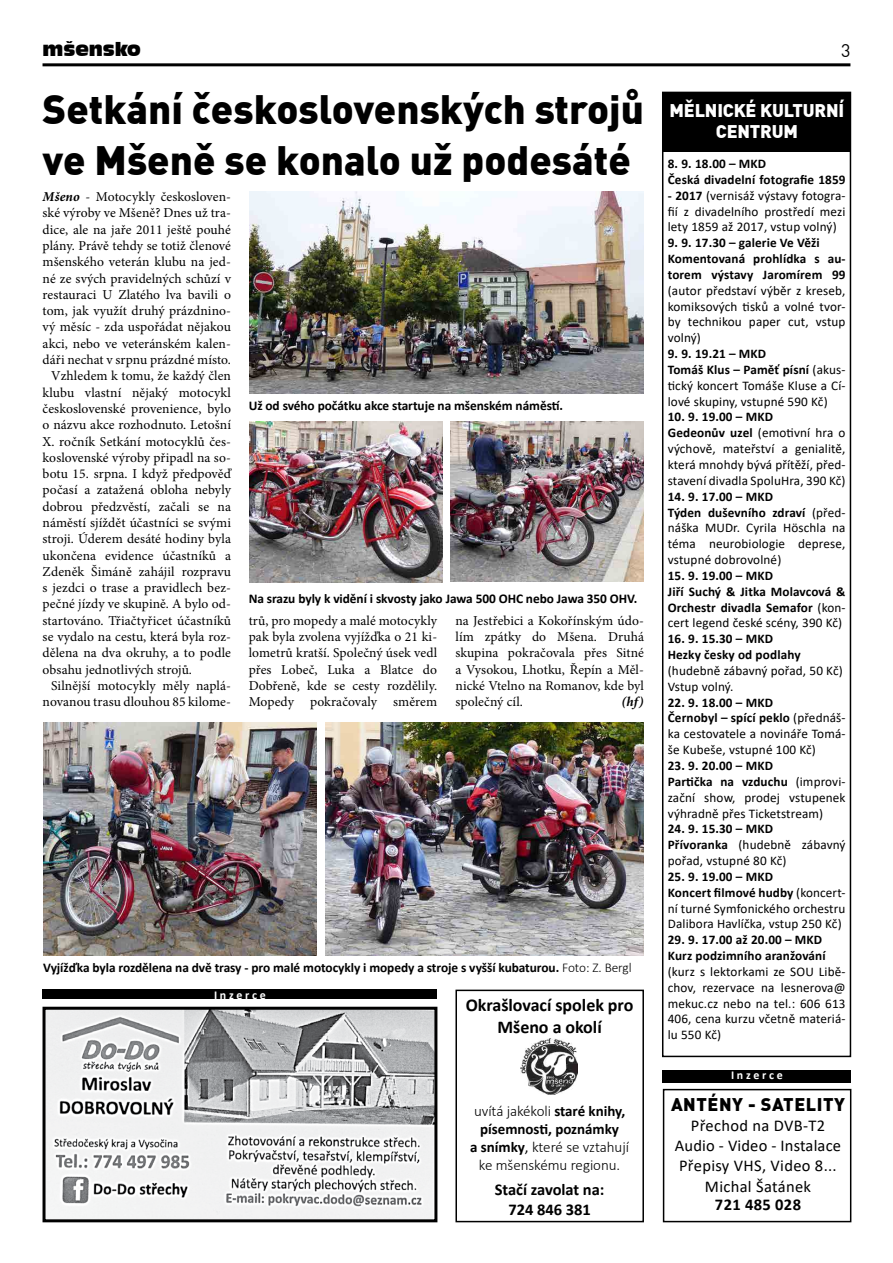
<style>
.page{position:relative;width:893px;height:1263px;background:#fff}
.page>*{position:absolute;margin:0;border:0;box-sizing:border-box;transform-origin:0 0}
.t1{font:900 40.2px/51px "Unient DINCE";color:#000}
.t2{font:700 18px/21.6px "Calibri";color:#000;text-align:center}
.t3{font:900 18px/21.6px "Unient DINCE";letter-spacing:-.01em;color:#fff;text-align:center}
.t4{font:900 18px "Unient DINCE";letter-spacing:.03em;color:#000}
.t5{font:18px "Incised 901 BT Compact";color:#000}
.t6{font:18px "Unient DINCE";color:#000}
.t7{font:16.5px/19.8px "Calibri";letter-spacing:.02em;color:#000;text-align:center}
.t8{font:700 16.5px/19.8px "Calibri";color:#000;text-align:center}
.t9{font:700 16.5px "Calibri";letter-spacing:.02em;color:#000}
.t10{font:300 15px/18px "Calibri";color:#000;text-align:center}
.t11{font:13.65px/16.4px "Minion Pro";letter-spacing:.005em;color:#000;text-align:justify}
.t12{font:italic 700 13.65px "Minion Pro";color:#000}
.t13{font:700 13.35px "Calibri";letter-spacing:-.005em;color:#000}
.t14{font:13.2px/15.9px "Calibri";letter-spacing:.01em;color:#000}
.t15{font:700 13.2px/15.9px "Calibri";letter-spacing:.01em;color:#000}
.t16{font:700 12px "Calibri";color:#fff}
.s1{font-weight:700;font-style:italic}
.s2{font-weight:700}
.s3{font-weight:400}
.s4{font-weight:300}
</style>
<div class="page">
<hr style="left:43px;top:63px;width:807px;height:3px;background:#000">
<img style="left:249px;top:191px;width:394px;height:203px">
<img style="left:47px;top:1011px;width:386px;height:207px">
<div style="left:43px;top:1007px;width:394px;height:215px;border:3px solid #000"></div>
<div style="left:42px;top:989px;width:395px;height:10px;background:#000"></div>
<div style="left:663px;top:1089px;width:188px;height:133px;border:2px solid #000"></div>
<div style="left:663px;top:1070px;width:188px;height:12px;background:#000"></div>
<div style="left:455px;top:989px;width:189px;height:233px;border:2px solid #000"></div>
<img style="left:521px;top:1038px;width:57px;height:57px">
<img style="left:44px;top:722px;width:273px;height:233px">
<img style="left:325px;top:722px;width:319px;height:233px">
<img style="left:249px;top:421px;width:193px;height:162px">
<img style="left:451px;top:421px;width:193px;height:161px">
<div style="left:662px;top:92px;width:189px;height:965px;border:2px solid #000"></div>
<div style="left:662px;top:92px;width:189px;height:59px;background:#000"></div>
<h2 class="t5" style="left:43px;top:39px;width:100px">mšensko</h2>
<h2 class="t6" style="left:841px;top:39px;width:11px">3</h2>
<h1 class="t1" style="left:43px;top:82px;width:603px">Setkání československých strojů ve Mšeně se konalo už podesáté</h1>
<p class="t11" style="left:43px;top:189px;width:190px"><span class="s1">Mšeno</span> - Motocykly českosloven-</p>
<p class="t11" style="left:43px;top:205px;width:190px">ské výroby ve Mšeně? Dnes už tra-</p>
<p class="t11" style="left:43px;top:221px;width:190px">dice, ale na jaře 2011 ještě pouhé</p>
<p class="t11" style="left:43px;top:238px;width:190px">plány. Právě tehdy se totiž členové</p>
<p class="t11" style="left:43px;top:254px;width:190px">mšenského veterán klubu na jed-</p>
<p class="t11" style="left:43px;top:270px;width:190px">né ze svých pravidelných schůzí v</p>
<p class="t11" style="left:43px;top:286px;width:190px">restauraci U Zlatého lva bavili o</p>
<p class="t11" style="left:43px;top:303px;width:190px">tom, jak využít druhý prázdnino-</p>
<p class="t11" style="left:43px;top:319px;width:190px">vý měsíc - zda uspořádat nějakou</p>
<p class="t11" style="left:43px;top:335px;width:190px">akci, nebo ve veteránském kalen-</p>
<p class="t11" style="left:43px;top:352px;width:190px">dáři nechat v srpnu prázdné místo.</p>
<p class="t11" style="left:51px;top:368px;width:181px">Vzhledem k tomu, že každý člen</p>
<p class="t11" style="left:43px;top:384px;width:190px">klubu vlastní nějaký motocykl</p>
<p class="t11" style="left:43px;top:400px;width:190px">československé provenience, bylo</p>
<p class="t11" style="left:43px;top:417px;width:190px">o názvu akce rozhodnuto. Letošní</p>
<p class="t11" style="left:43px;top:433px;width:190px">X. ročník Setkání motocyklů čes-</p>
<p class="t11" style="left:43px;top:449px;width:190px">koslovenské výroby připadl na so-</p>
<p class="t11" style="left:43px;top:466px;width:190px">botu 15. srpna. I když předpověď</p>
<p class="t11" style="left:43px;top:482px;width:190px">počasí a zatažená obloha nebyly</p>
<p class="t11" style="left:43px;top:498px;width:190px">dobrou předzvěstí, začali se na</p>
<p class="t11" style="left:43px;top:514px;width:190px">náměstí sjíždět účastníci se svými</p>
<p class="t11" style="left:43px;top:531px;width:190px">stroji. Úderem desáté hodiny byla</p>
<p class="t11" style="left:43px;top:547px;width:190px">ukončena evidence účastníků a</p>
<p class="t11" style="left:43px;top:563px;width:190px">Zdeněk Šimáně zahájil rozpravu</p>
<p class="t11" style="left:43px;top:580px;width:190px">s jezdci o trase a pravidlech bez-</p>
<p class="t11" style="left:43px;top:596px;width:190px">pečné jízdy ve skupině. A bylo od-</p>
<p class="t11" style="left:43px;top:612px;width:190px">startováno. Třiačtyřicet účastníků</p>
<p class="t11" style="left:43px;top:628px;width:190px">se vydalo na cestu, která byla roz-</p>
<p class="t11" style="left:43px;top:645px;width:190px">dělena na dva okruhy, a to podle</p>
<p class="t11" style="left:43px;top:661px;width:151px">obsahu jednotlivých strojů.</p>
<p class="t11" style="left:51px;top:677px;width:181px">Silnější motocykly měly naplá-</p>
<p class="t11" style="left:43px;top:694px;width:190px">novanou trasu dlouhou 85 kilome-</p>
<h2 class="t3" style="left:670px;top:98px;width:176px">MĚLNICKÉ KULTURNÍ<br>CENTRUM</h2>
<p class="t15" style="left:668px;top:155px;width:179px">8. 9. 18.00 – MKD<br>Česká divadelní fotografie 1859</p>
<p class="t14" style="left:668px;top:187px;width:179px;text-align:justify"><span class="s2">- 2017</span> (vernisáž výstavy fotogra&shy;fií z divadelního prostředí mezi lety 1859 až 2017, vstup volný)</p>
<p class="t15" style="left:668px;top:235px;width:179px">9. 9. 17.30 – galerie Ve Věži<br>Komentovaná prohlídka s au&shy;torem výstavy Jaromírem 99</p>
<p class="t14" style="left:668px;top:282px;width:179px;text-align:justify">(autor představí výběr z kreseb, komiksových tisků a volné tvor&shy;by technikou paper cut, vstup volný)</p>
<p class="t14" style="left:668px;top:345px;width:179px"><span class="s2">9. 9. 19.21 – MKD<br>Tomáš Klus – Paměť písní</span> (akus&shy;tický koncert Tomáše Kluse a Cí&shy;lové skupiny, vstupné 590 Kč)</p>
<p class="t14" style="left:668px;top:409px;width:179px"><span class="s2">10. 9. 19.00 – MKD<br>Gedeonův uzel</span> (emotivní hra o výchově, mateřství a genialitě, která mnohdy bývá přítěží, před&shy;stavení divadla SpoluHra, 390 Kč)</p>
<p class="t14" style="left:668px;top:488px;width:179px"><span class="s2">14. 9. 17.00 – MKD<br>Týden duševního zdraví</span> (před&shy;náška MUDr. Cyrila Höschla na téma neurobiologie deprese, vstupné dobrovolné)</p>
<p class="t15" style="left:668px;top:567px;width:179px">15. 9. 19.00 – MKD<br>Jiří Suchý &amp; Jitka Molavcová &amp;<br>Orchestr divadla Semafor <span class="s3">(kon&shy;cert legend české scény, 390 Kč)</span></p>
<p class="t15" style="left:668px;top:631px;width:134px">16. 9. 15.30 – MKD<br>Hezky česky od podlahy</p>
<p class="t14" style="left:668px;top:662px;width:176px">(hudebně zábavný pořad, 50 Kč)<br>Vstup volný.</p>
<p class="t14" style="left:668px;top:694px;width:179px"><span class="s2">22. 9. 18.00 – MKD<br>Černobyl – spící peklo</span> (přednáš&shy;ka cestovatele a novináře Tomá&shy;še Kubeše, vstupné 100 Kč)</p>
<p class="t14" style="left:668px;top:757px;width:179px"><span class="s2">23. 9. 20.00 – MKD<br>Partička na vzduchu</span> (improvi&shy;zační show, prodej vstupenek výhradně přes Ticketstream)</p>
<p class="t14" style="left:668px;top:821px;width:179px"><span class="s2">24. 9. 15.30 – MKD<br>Přívoranka</span> (hudebně zábavný pořad, vstupné 80 Kč)</p>
<p class="t14" style="left:668px;top:868px;width:179px"><span class="s2">25. 9. 19.00 – MKD<br>Koncert filmové hudby</span> (koncert&shy;ní turné Symfonického orchestru<br>Dalibora Havlíčka, vstup 250 Kč)</p>
<p class="t15" style="left:668px;top:932px;width:159px">29. 9. 17.00 až 20.00 – MKD<br>Kurz podzimního aranžování</p>
<p class="t14" style="left:668px;top:963px;width:179px;text-align:justify">(kurz s lektorkami ze SOU Libě&shy;chov, rezervace na lesnerova@ mekuc.cz nebo na tel.: 606 613<br>406, cena kurzu včetně materiá&shy;lu 550 Kč)</p>
<p class="t13" style="left:249px;top:397px;width:316px">Už od svého počátku akce startuje na mšenském náměstí.</p>
<p class="t13" style="left:249px;top:589px;width:390px">Na srazu byly k vidění i skvosty jako Jawa 500 OHC nebo Jawa 350 OHV.</p>
<p class="t11" style="left:249px;top:612px;width:190px">trů, pro mopedy a malé motocykly pak byla zvolena vyjížďka o 21 ki&shy;lometrů kratší. Společný úsek vedl přes Lobeč, Luka a Blatce do Dobřeně, kde se cesty rozdělily.<br>Mopedy pokračovaly směrem</p>
<p class="t11" style="left:455px;top:612px;width:190px">na Jestřebici a Kokořínským údo&shy;lím zpátky do Mšena. Druhá skupina pokračovala přes Sitné a Vysokou, Lhotku, Řepín a Měl&shy;nické Vtelno na Romanov, kde byl společný cíl.</p>
<p class="t12" style="left:621px;top:692px;width:24px">(hf)</p>
<p class="t13" style="left:43px;top:958px;width:590px">Vyjížďka byla rozdělena na dvě trasy - pro malé motocykly i mopedy a stroje s vyšší kubaturou. <span class="s4">Foto: Z. Bergl</span></p>
<p class="t16" style="left:214px;top:986px;width:53px">I n z e r c e</p>
<h2 class="t2" style="left:466px;top:994px;width:169px">Okrašlovací spolek pro<br>Mšeno a okolí</h2>
<p class="t10" style="left:470px;top:1101px;width:160px">uvítá jakékoli <span class="s2">staré knihy, písemnosti, poznámky<br>a snímky</span><span class="s3">,</span> které se vztahují ke mšenskému regionu.</p>
<p class="t8" style="left:495px;top:1179px;width:111px">Stačí zavolat na:<br>724 846 381</p>
<p class="t16" style="left:731px;top:1067px;width:53px">I n z e r c e</p>
<h2 class="t4" style="left:671px;top:1092px;width:175px">ANTÉNY - SATELITY</h2>
<p class="t7" style="left:675px;top:1115px;width:168px">Přechod na DVB-T2<br>Audio - Video - Instalace<br>Přepisy VHS, Video 8...</p>
<p class="t7" style="left:705px;top:1176px;width:108px">Michal Šatánek</p>
<p class="t9" style="left:715px;top:1193px;width:88px">721 485 028</p>
</div>
